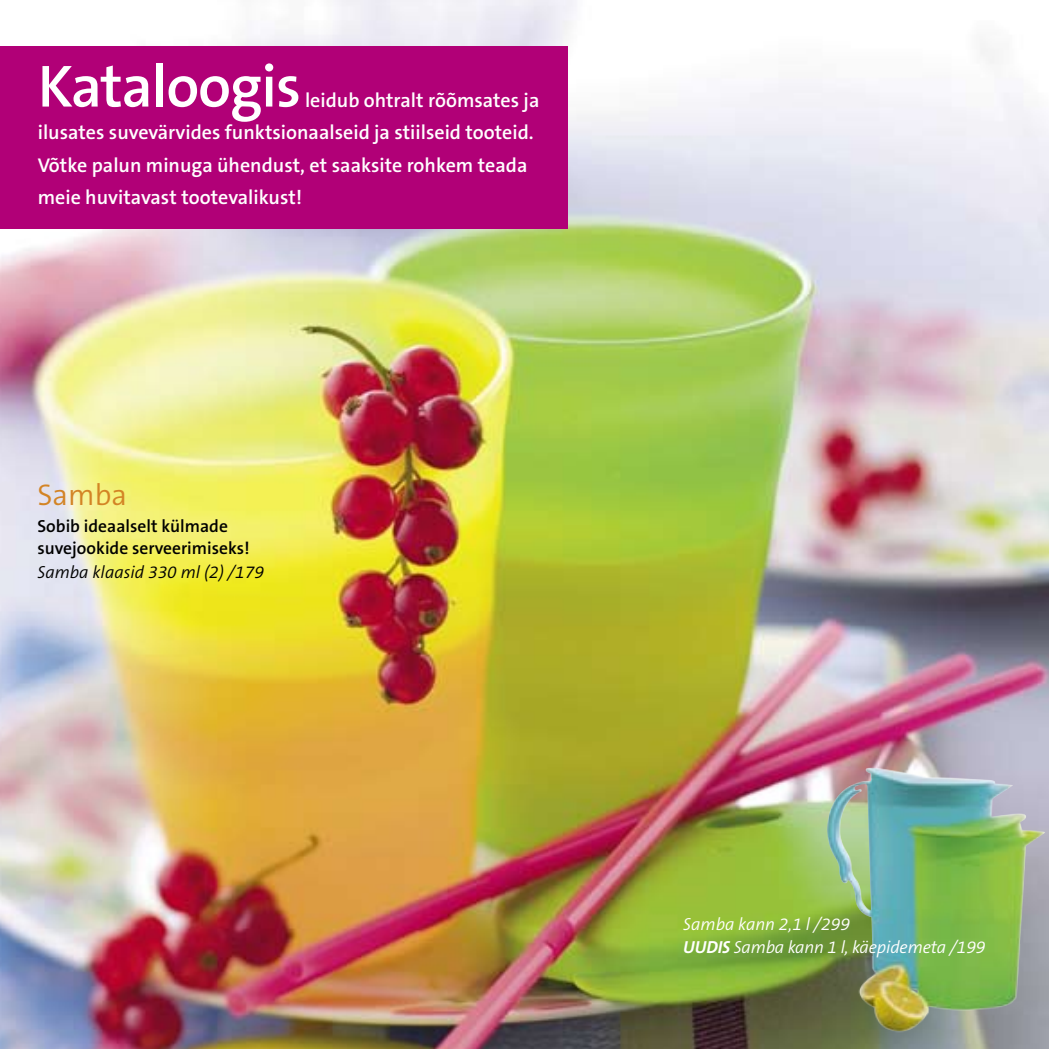
<style>
.page{position:relative;width:1049px;height:1049px;background:#fff}
.page>*{position:absolute;margin:0;border:0;box-sizing:border-box;transform-origin:0 0}
.t1{font:600 60px "The Sans OT6";letter-spacing:-.02em;color:#fff}
.t2{font:300 30px "The Sans OT4";color:#d38425}
.t3{font:600 20px/32.5px "The Sans OT6";color:#fff}
.t4{font:italic 300 17.5px/22.5px "The Sans OT4";letter-spacing:-.01em;color:#fff}
.t5{font:600 17.5px/22.5px "The Sans OT6";color:#000}
.t6{font:italic 300 17.5px "The Sans OT4";color:#000}
.s1{font-family:"The Sans OT7";font-weight:700}
</style>
<div class="page">
<img style="left:0;top:0;width:1049px;height:1049px">
<div style="left:0;top:46px;width:567px;height:183px;background:#b10077"></div>
<img style="left:827px;top:768px;width:222px;height:274px">
<h1 class="t1" style="left:38px;top:48px;width:265px">Kataloogis</h1>
<p class="t3" style="left:38px;top:84px;width:503px;text-indent:267px">leidub ohtralt rõõmsates ja ilusates suvevärvides funktsionaalseid ja stiilseid tooteid.<br>Võtke palun minuga ühendust, et saaksite rohkem teada meie huvitavast tootevalikust!</p>
<h2 class="t2" style="left:38px;top:475px;width:91px">Samba</h2>
<p class="t5" style="left:38px;top:515px;width:214px">Sobib ideaalselt külmade suvejookide serveerimiseks!</p>
<p class="t6" style="left:38px;top:561px;width:228px">Samba klaasid 330 ml (2) /179</p>
<p class="t4" style="left:683px;top:913px;width:304px">Samba kann 2,1 l /299<br><span class="s1">UUDIS</span> Samba kann 1 l, käepidemeta /199</p>
</div>
